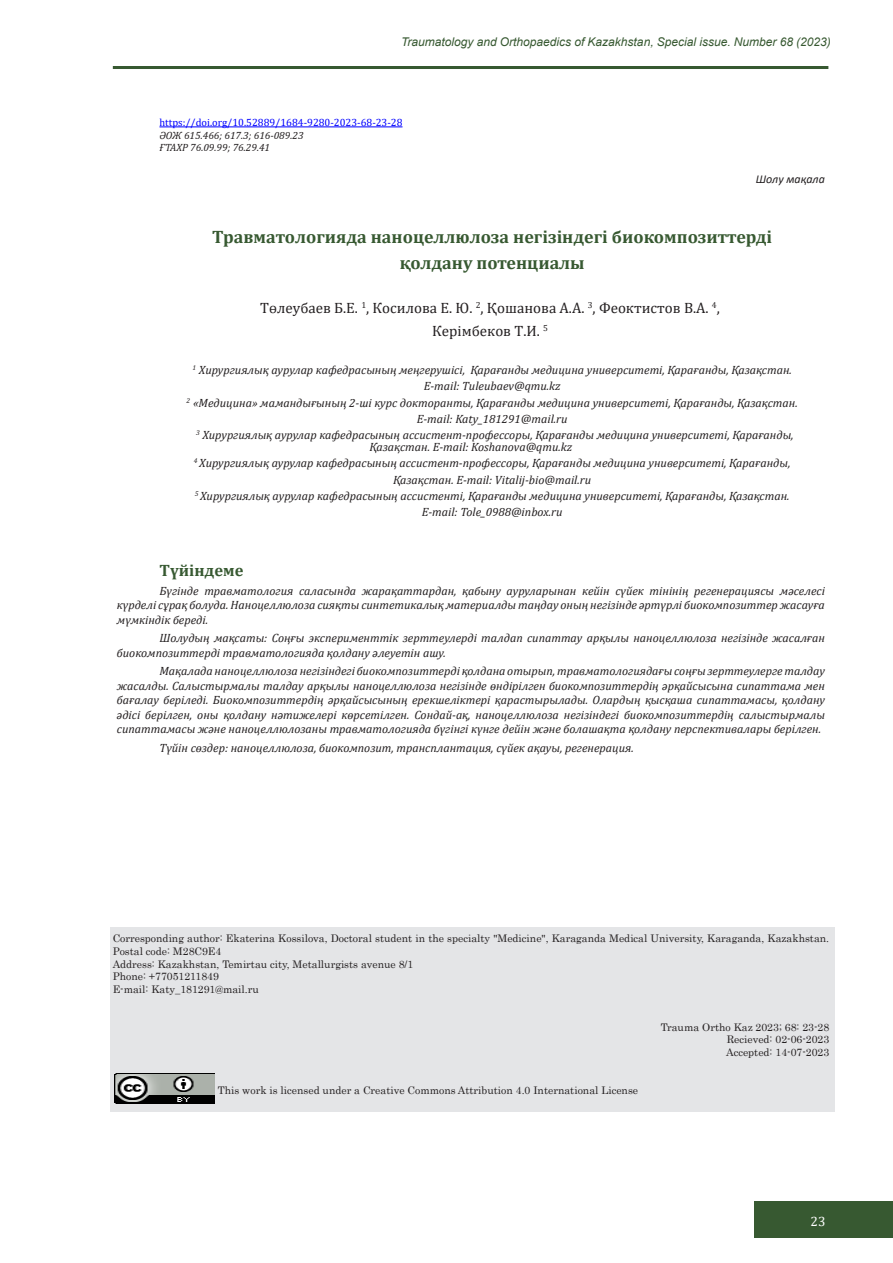
<style>
.page{position:relative;width:893px;height:1263px;background:#fff}
.page>*{position:absolute;margin:0;border:0;box-sizing:border-box;transform-origin:0 0}
.Название_статьи{font:700 18px "Cambria";color:#375931}
.Литература{font:700 16.5px "Cambria";color:#375931}
.ФИО_авторов{font:15px "Cambria";color:#231f20}
.t1{font:13.5px "Cambria";color:#fff}
.текст_абстракта{font:italic 12px/14.4px "Cambria";color:#231f20;text-align:justify}
.должность{font:italic 12px/12px "Cambria";color:#231f20}
.t2{font:italic 12px "Arial";color:#375931}
.Вид_статьи{font:italic 12px "Calibri";color:#231f20}
.корресп{font:10.5px/12.6px "Century";color:#231f20}
.МРНТИ{font:italic 10.5px "Cambria";color:#231f20}
.МРНТИ-2{font:10.5px "Cambria";color:#00f}
</style>
<div class="page">
<div style="left:754px;top:1202px;width:139px;height:36px;background:#375931"></div>
<hr style="left:113px;top:66px;width:715px;height:3px;background:#375931">
<div style="left:111px;top:927px;width:724px;height:185px;background:#e4e5e7"></div>
<hr style="left:159px;top:127px;width:243px;height:1px;background:#00f">
<img style="left:115px;top:1074px;width:99px;height:29px">
<p class="t2" style="left:401px;top:34px;width:431px">Traumatology and Orthopаedics of Kazakhstan, Special issue. Number 68 (2023)</p>
<p class="МРНТИ-2" style="left:159px;top:116px;width:245px">https://doi.org/10.52889/1684-9280-2023-68-23-28</p>
<p class="МРНТИ" style="left:159px;top:128px;width:146px">ӘОЖ 615.466; 617.3; 616-089.23</p>
<p class="МРНТИ" style="left:159px;top:140px;width:112px">ҒТАХР 76.09.99; 76.29.41</p>
<p class="Вид_статьи" style="left:756px;top:170px;width:71px">Шолу мақала</p>
<p class="Название_статьи" style="left:212px;top:224px;width:561px">Травматологияда наноцеллюлоза негізіндегі биокомпозиттерді</p>
<p class="Название_статьи" style="left:400px;top:250px;width:187px">қолдану потенциалы</p>
<p class="ФИО_авторов" style="left:260px;top:299px;width:461px">Төлеубаев Б.Е. <sup>1</sup>, Косилова Е. Ю. <sup>2</sup>, Қошанова А.А. <sup>3</sup>, Феоктистов В.А. <sup>4</sup>,</p>
<p class="ФИО_авторов" style="left:432px;top:322px;width:117px">Керімбеков Т.И. <sup>5</sup></p>
<p class="должность" style="left:192px;top:363px;width:601px"><sup>1</sup> Хирургиялық аурулар кафедрасының меңгерушісі, Қарағанды медицина университеті, Қарағанды, Қазақстан.</p>
<p class="должность" style="left:424px;top:380px;width:138px">E-mail: Tuleubaev@qmu.kz</p>
<p class="должность" style="left:187px;top:396px;width:613px"><sup>2</sup> «Медицина» мамандығының 2-ші курс докторанты, Қарағанды медицина университеті, Қарағанды, Қазақстан.</p>
<p class="должность" style="left:417px;top:412px;width:152px">E-mail: Katy_181291@mail.ru</p>
<p class="должность" style="left:370px;top:428px;width:426px;text-indent:-174px"><sup>3</sup> Хирургиялық аурулар кафедрасының ассистент-профессоры, Қарағанды медицина университеті, Қарағанды,<br>Қазақстан. E-mail: Koshanova@qmu.kz</p>
<p class="должность" style="left:194px;top:457px;width:598px"><sup>4</sup> Хирургиялық аурулар кафедрасының ассистент-профессоры, Қарағанды медицина университеті, Қарағанды,</p>
<p class="должность" style="left:393px;top:473px;width:199px">Қазақстан. E-mail: Vitalij-bio@mail.ru</p>
<p class="должность" style="left:195px;top:489px;width:596px"><sup>5</sup> Хирургиялық аурулар кафедрасының ассистенті, Қарағанды медицина университеті, Қарағанды, Қазақстан.</p>
<p class="должность" style="left:422px;top:505px;width:142px">E-mail: Tole_0988@inbox.ru</p>
<p class="Литература" style="left:159px;top:559px;width:86px">Түйіндеме</p>
<p class="текст_абстракта" style="left:117px;top:583px;width:709px;text-indent:43px">Бүгінде травматология саласында жарақаттардан, қабыну ауруларынан кейін сүйек тінінің регенерациясы мәселесі күрделі сұрақ болуда. Наноцеллюлоза сияқты синтетикалық материалды таңдау оның негізінде әртүрлі биокомпозиттер жасауға мүмкіндік береді.</p>
<p class="текст_абстракта" style="left:117px;top:630px;width:709px;text-indent:43px">Шолудың мақсаты: Соңғы эксперименттік зерттеулерді талдап сипаттау арқылы наноцеллюлоза негізінде жасалған биокомпозиттерді травматологияда қолдану әлеуетін ашу.</p>
<p class="текст_абстракта" style="left:117px;top:663px;width:709px;text-indent:43px">Мақалада наноцеллюлоза негізіндегі биокомпозиттерді қолдана отырып, травматологиядағы соңғы зерттеулерге талдау жасалды. Салыстырмалы талдау арқылы наноцеллюлоза негізінде өндірілген биокомпозиттердің әрқайсысына сипаттама мен бағалау беріледі. Биокомпозиттердің әрқайсысының ерекшеліктері қарастырылады. Олардың қысқаша сипаттамасы, қолдану әдісі берілген, оны қолдану нәтижелері көрсетілген. Сондай-ақ, наноцеллюлоза негізіндегі биокомпозиттердің салыстырмалы сипаттамасы және наноцеллюлозаны травматологияда бүгінгі күнге дейін және болашақта қолдану перспективалары берілген.</p>
<p class="текст_абстракта" style="left:159px;top:740px;width:476px">Түйін сөздер: наноцеллюлоза, биокомпозит, трансплантация, сүйек ақауы, регенерация.</p>
<p class="корресп" style="left:113px;top:931px;width:718px">Corresponding author: Ekaterina Kossilova, Doctoral student in the specialty "Medicine", Karaganda Medical University, Karaganda, Kazakhstan.<br>Postal code: M28C9E4</p>
<p class="корресп" style="left:113px;top:957px;width:302px">Address: Kazakhstan, Temirtau city, Metallurgists avenue 8/1</p>
<p class="корресп" style="left:113px;top:969px;width:108px">Phone: +77051211849</p>
<p class="корресп" style="left:113px;top:982px;width:148px">E-mail: Katy_181291@mail.ru</p>
<p class="корресп" style="left:661px;top:1020px;width:170px">Trauma Ortho Kaz 2023; 68: 23-28</p>
<p class="корресп" style="left:727px;top:1032px;width:104px">Recieved: 02-06-2023</p>
<p class="корресп" style="left:726px;top:1045px;width:105px">Accepted: 14-07-2023</p>
<p class="корресп" style="left:218px;top:1083px;width:422px">This work is licensed under a Creative Commons Attribution 4.0 International License</p>
<p class="t1" style="left:811px;top:1213px;width:17px">23</p>
</div>
